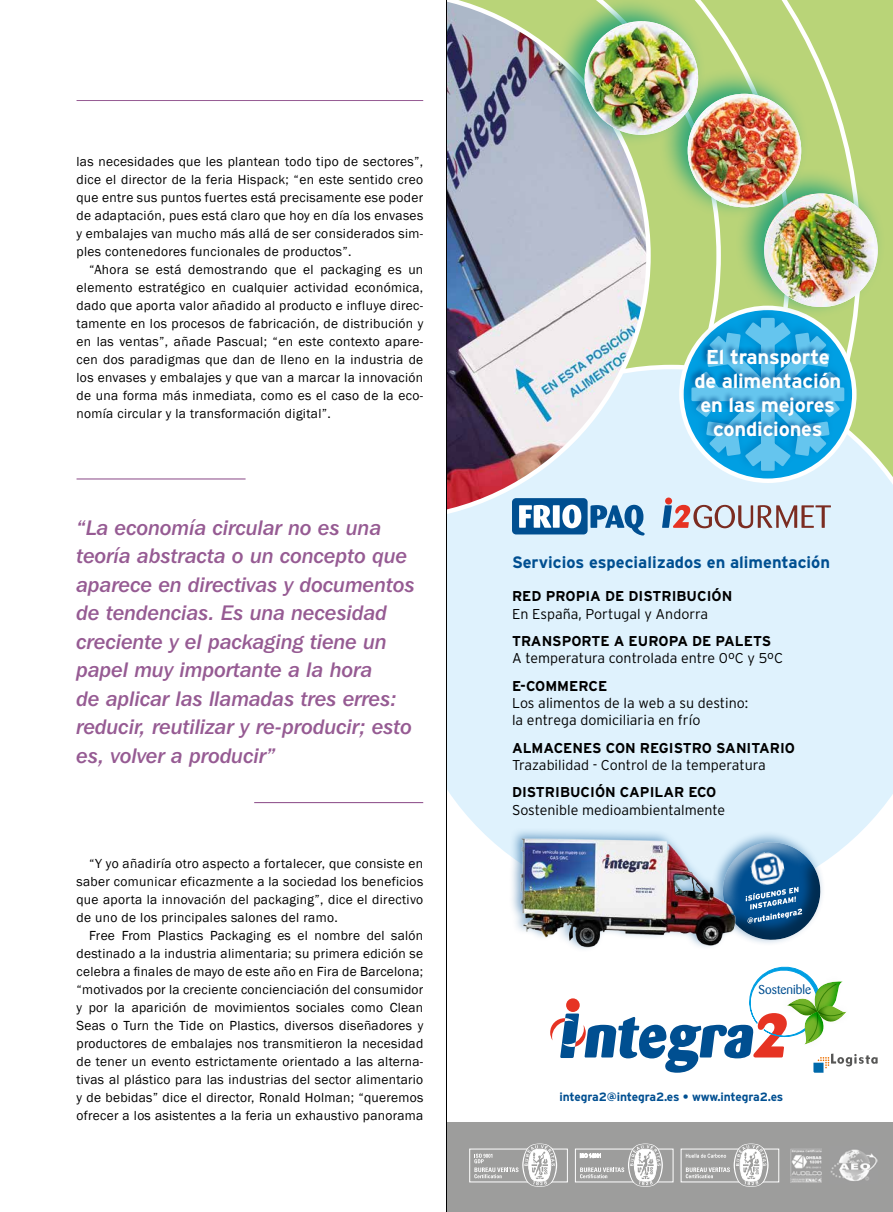
<style>
.page{position:relative;width:893px;height:1212px;background:#fff}
.page>*{position:absolute;margin:0;border:0;box-sizing:border-box;transform-origin:0 0}
.t1{font:21px/28.5px "Franklin Gothic IT Cby BT Med Ital";color:#965b93}
.t2{font:700 20.1px/24.2px "Interstate";letter-spacing:-.01em;color:#fff;text-align:center}
.t3{font:700 16.5px "Interstate";color:#004f91}
.t4{font:300 14.25px/17.1px "Interstate";color:#000}
.t5{font:700 14.25px "Interstate";color:#000}
.t6{font:13.5px/18px "Franklin Gothic";letter-spacing:.025em;color:#000;text-align:justify}
.t7{font:12.75px "Barmeno";color:#004f91}
.t8{font:700 12px "Interstate";letter-spacing:-.01em;color:#004f91}
</style>
<div class="page">
<hr style="left:77px;top:478px;width:169px;height:1px;background:#965b93">
<hr style="left:254px;top:802px;width:169px;height:1px;background:#965b93">
<img style="left:446px;top:0;width:447px;height:1212px">
<hr style="left:77px;top:100px;width:346px;height:1px;background:#965b93">
<p class="t6" style="left:77px;top:153px;width:348px">las necesidades que les plantean todo tipo de sectores”, dice el director de la feria Hispack; “en este sentido creo que entre sus puntos fuertes está precisamente ese poder de adaptación, pues está claro que hoy en día los envases y embalajes van mucho más allá de ser considerados sim&shy;ples contenedores funcionales de productos”.</p>
<p class="t6" style="left:77px;top:261px;width:348px;text-indent:13px">“Ahora se está demostrando que el packaging es un elemento estratégico en cualquier actividad económica, dado que aporta valor añadido al producto e influye direc&shy;tamente en los procesos de fabricación, de distribución y en las ventas”, añade Pascual; “en este contexto apare&shy;cen dos paradigmas que dan de lleno en la industria de los envases y embalajes y que van a marcar la innovación de una forma más inmediata, como es el caso de la eco&shy;nomía circular y la transformación digital”.</p>
<p class="t1" style="left:77px;top:513px;width:340px">“La economía circular no es una teoría abstracta o un concepto que aparece en directivas y documentos de tendencias. Es una necesidad creciente y el packaging tiene un papel muy importante a la hora<br>de aplicar las llamadas tres erres: reducir, reutilizar y re-producir; esto es, volver a producir”</p>
<p class="t6" style="left:77px;top:855px;width:348px;text-indent:13px">“Y yo añadiría otro aspecto a fortalecer, que consiste en saber comunicar eficazmente a la sociedad los beneficios que aporta la innovación del packaging”, dice el directivo de uno de los principales salones del ramo.</p>
<p class="t6" style="left:77px;top:927px;width:348px;text-indent:13px">Free From Plastics Packaging es el nombre del salón destinado a la industria alimentaria; su primera edición se celebra a finales de mayo de este año en Fira de Barcelona; “motivados por la creciente concienciación del consumidor y por la aparición de movimientos sociales como Clean Seas o Turn the Tide on Plastics, diversos diseñadores y productores de embalajes nos transmitieron la necesidad de tener un evento estrictamente orientado a las alterna&shy;tivas al plástico para las industrias del sector alimentario y de bebidas” dice el director, Ronald Holman; “queremos ofrecer a los asistentes a la feria un exhaustivo panorama</p>
<h2 class="t2" style="left:694px;top:344px;width:149px">El transporte de alimentación en las mejores condiciones</h2>
<p class="t3" style="left:512px;top:553px;width:320px">Servicios especializados en alimentación</p>
<p class="t5" style="left:512px;top:588px;width:222px">RED PROPIA DE DISTRIBUCIÓN</p>
<p class="t4" style="left:512px;top:605px;width:198px">En España, Portugal y Andorra</p>
<p class="t5" style="left:512px;top:633px;width:261px">TRANSPORTE A EUROPA DE PALETS</p>
<p class="t4" style="left:512px;top:649px;width:272px">A temperatura controlada entre 0ºC y 5ºC</p>
<p class="t5" style="left:512px;top:678px;width:97px">E-COMMERCE</p>
<p class="t4" style="left:512px;top:694px;width:238px">Los alimentos de la web a su destino: la entrega domiciliaria en frío</p>
<p class="t5" style="left:512px;top:740px;width:284px">ALMACENES CON REGISTRO SANITARIO</p>
<p class="t4" style="left:512px;top:756px;width:255px">Trazabilidad - Control de la temperatura</p>
<p class="t5" style="left:512px;top:784px;width:206px">DISTRIBUCIÓN CAPILAR ECO</p>
<p class="t4" style="left:512px;top:801px;width:215px">Sostenible medioambientalmente</p>
<p class="t7" style="left:758px;top:982px;width:54px">Sostenible</p>
<p class="t8" style="left:560px;top:1090px;width:225px">integra2@integra2.es • www.integra2.es</p>
</div>
